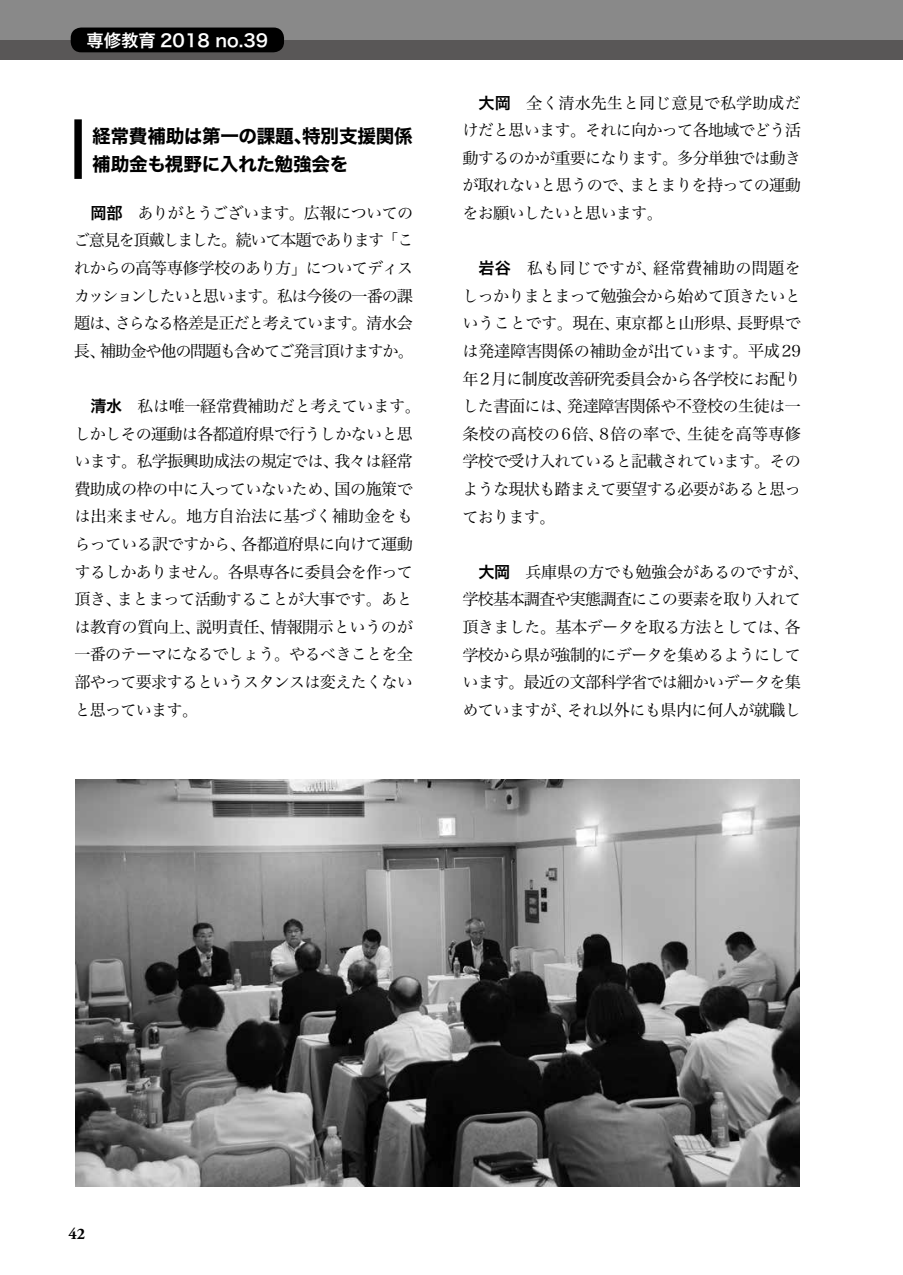
<style>
.page{position:relative;width:903px;height:1275px;background:#fff}
.page>*{position:absolute;margin:0;border:0;box-sizing:border-box;transform-origin:0 0}
.t1{font:18.55px/27.7px "Hiragino Sans W7";letter-spacing:-.01em;color:#000}
.t2{font:17.32px "Hira Kaku Pro N W6";color:#fff}
.t3{font:16.1px/27.7px "Hira Min Pro W3";letter-spacing:-.05em;color:#000;text-align:justify}
.t4{font:700 16.1px "Adobe Garamond Pro";color:#000}
.s1{font-family:"Hira Kaku Pro W6"}
</style>
<div class="page">
<div style="left:0;top:0;width:903px;height:60px;background:#898989"></div>
<div style="left:0;top:40px;width:903px;height:20px;background:#595757"></div>
<div style="left:71px;top:28px;width:213px;height:24px;background:#000;border-radius:10px"></div>
<img style="left:75px;top:780px;width:724px;height:407px">
<div style="left:74px;top:119px;width:8px;height:60px;background:#000"></div>
<p class="t2" style="left:86px;top:25px;width:183px">専修教育 2018 no.39</p>
<p class="t1" style="left:92px;top:123px;width:322px">経常費補助は第一の課題、特別支援関係補助金も視野に入れた勉強会を</p>
<p class="t3" style="left:74px;top:197px;width:342px;text-indent:17px"><span class="s1">岡部</span>　ありがとうございます。広報についてのご意見を頂戴しました。続いて本題であります「これからの高等専修学校のあり方」についてディスカッションしたいと思います。私は今後の一番の課題は、さらなる格差是正だと考えています。清水会長、補助金や他の問題も含めてご発言頂けますか。</p>
<p class="t3" style="left:74px;top:391px;width:348px;text-align:left;text-indent:16px"><span class="s1">清水</span>　私は唯一経常費補助だと考えています。しかしその運動は各都道府県で行うしかないと思います。私学振興助成法の規定では、我々は経常費助成の枠の中に入っていないため、国の施策では出来ません。地方自治法に基づく補助金をもらっている訳ですから、各都道府県に向けて運動するしかありません。各県専各に委員会を作って頂き、まとまって活動することが大事です。あとは教育の質向上、説明責任、情報開示というのが一番のテーマになるでしょう。やるべきことを全部やって要求するというスタンスは変えたくないと思っています。</p>
<p class="t3" style="left:462px;top:87px;width:340px;text-indent:16px"><span class="s1">大岡</span>　全く清水先生と同じ意見で私学助成だけだと思います。それに向かって各地域でどう活動するのかが重要になります。多分単独では動きが取れないと思うので、まとまりを持っての運動をお願いしたいと思います。</p>
<p class="t3" style="left:462px;top:253px;width:340px;text-indent:16px"><span class="s1">岩谷</span>　私も同じですが、経常費補助の問題をしっかりまとまって勉強会から始めて頂きたいということです。現在、東京都と山形県、長野県では発達障害関係の補助金が出ています。平成29年2月に制度改善研究委員会から各学校にお配りした書面には、発達障害関係や不登校の生徒は一条校の高校の6倍、8倍の率で、生徒を高等専修学校で受け入れていると記載されています。そのような現状も踏まえて要望する必要があると思っております。</p>
<p class="t3" style="left:462px;top:556px;width:348px;text-align:left;text-indent:16px"><span class="s1">大岡</span>　兵庫県の方でも勉強会があるのですが、学校基本調査や実態調査にこの要素を取り入れて頂きました。基本データを取る方法としては、各学校から県が強制的にデータを集めるようにしています。最近の文部科学省では細かいデータを集めていますが、それ以外にも県内に何人が就職し</p>
<p class="t4" style="left:69px;top:1224px;width:18px">42</p>
</div>
